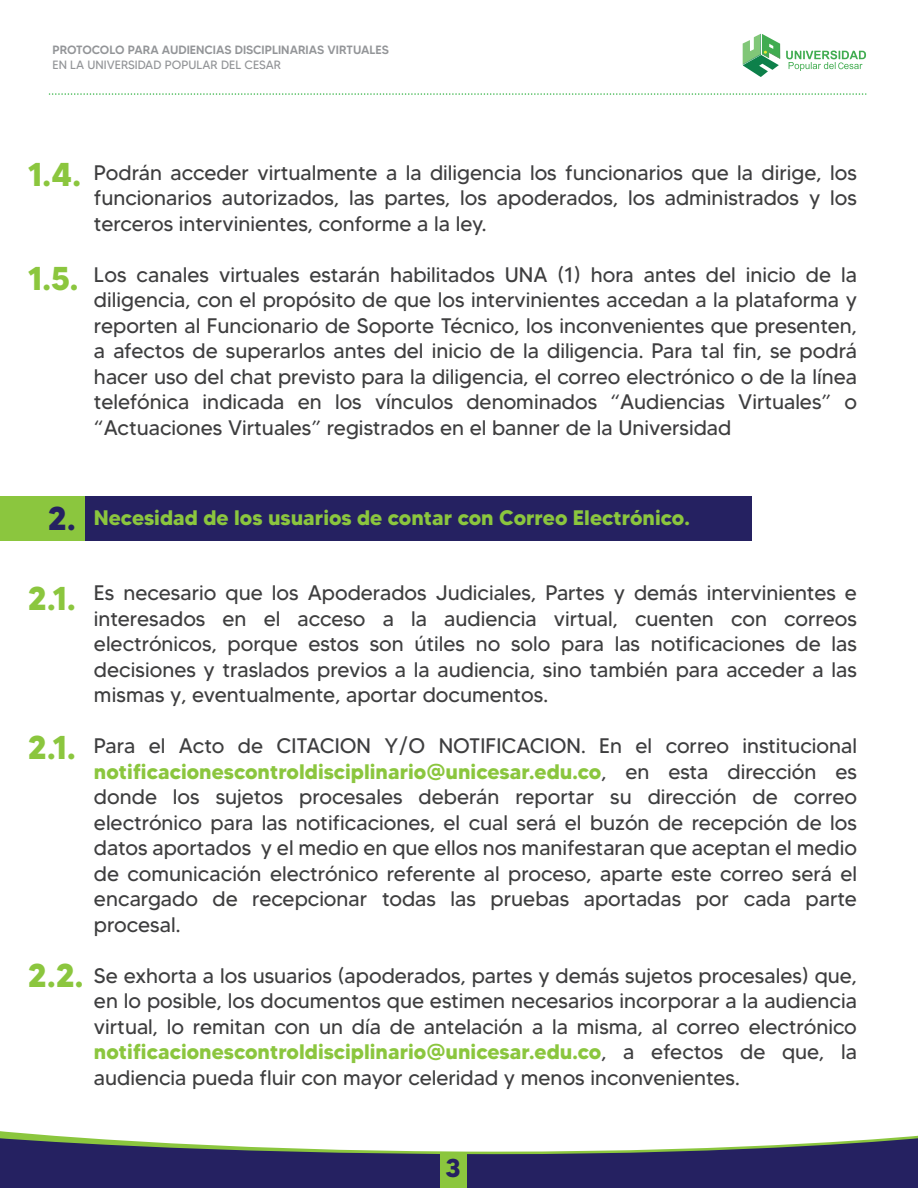
<style>
.page{position:relative;width:918px;height:1188px;background:#fff}
.page>*{position:absolute;margin:0;border:0;box-sizing:border-box;transform-origin:0 0}
.t1{font:700 33px "MADETOMMY";color:#8bc63e}
.t2{font:700 25.8px "MADETOMMY";color:#252161}
.t3{font:21px/25.5px "MADETOMMY";color:#3e3e3f;text-align:justify}
.t4{font:700 21px "MADETOMMY";color:#8bc63e}
.t5{font:500 12px "MADETOMMY";color:#939598}
.t6{font:12px "MADETOMMY";color:#939598}
.s1{font-size:33px;color:#252161}
.s2{font-weight:700;color:#8bc63e}
</style>
<div class="page">
<svg style="left:0;top:1131px;width:918px;height:7px"></svg>
<svg style="left:0;top:1138px;width:918px;height:50px;fill:#252161"></svg>
<div style="left:440px;top:1154px;width:26px;height:34px;background:#8bc63e"></div>
<svg style="left:786px;top:50px;width:80px;height:21px"></svg>
<svg style="left:743px;top:34px;width:37px;height:43px"></svg>
<svg style="left:50px;top:93px;width:817px;height:2px"></svg>
<div style="left:0;top:496px;width:752px;height:44px;background:#252161"></div>
<div style="left:0;top:496px;width:84px;height:44px;background:#8bc63e"></div>
<p class="t5" style="left:52px;top:42px;width:338px">PROTOCOLO PARA AUDIENCIAS DISCIPLINARIAS VIRTUALES</p>
<p class="t6" style="left:52px;top:57px;width:230px">EN LA UNIVERSIDAD POPULAR DEL CESAR</p>
<h1 class="t1" style="left:28px;top:154px;width:55px">1.4.</h1>
<h1 class="t1" style="left:28px;top:258px;width:52px">1.5.</h1>
<p class="t3" style="left:94px;top:159px;width:765px">Podrán acceder virtualmente a la diligencia los funcionarios que la dirige, los funcionarios autorizados, las partes, los apoderados, los administrados y los terceros intervinientes, conforme a la ley.</p>
<p class="t3" style="left:94px;top:261px;width:765px">Los canales virtuales estarán habilitados UNA (1) hora antes del inicio de la diligencia, con el propósito de que los intervinientes accedan a la plataforma y reporten al Funcionario de Soporte Técnico, los inconvenientes que presenten, a afectos de superarlos antes del inicio de la diligencia. Para tal fin, se podrá hacer uso del chat previsto para la diligencia, el correo electrónico o de la línea telefónica indicada en los vínculos denominados “Audiencias Virtuales” o “Actuaciones Virtuales” registrados en el banner de la Universidad</p>
<p class="t4" style="left:48px;top:505px;width:643px"><span class="s1">2.</span> Necesidad de los usuarios de contar con Correo Electrónico.</p>
<h1 class="t1" style="left:28px;top:578px;width:49px">2.1.</h1>
<h1 class="t1" style="left:28px;top:727px;width:49px">2.1.</h1>
<h1 class="t1" style="left:28px;top:955px;width:57px">2.2.</h1>
<p class="t3" style="left:94px;top:580px;width:765px">Es necesario que los Apoderados Judiciales, Partes y demás intervinientes e interesados en el acceso a la audiencia virtual, cuenten con correos electrónicos, porque estos son útiles no solo para las notificaciones de las decisiones y traslados previos a la audiencia, sino también para acceder a las mismas y, eventualmente, aportar documentos.</p>
<p class="t3" style="left:94px;top:733px;width:765px">Para el Acto de CITACION Y/O NOTIFICACION. En el correo institucional <span class="s2">notificacionescontroldisciplinario@unicesar.edu.co</span>, en esta dirección es donde los sujetos procesales deberán reportar su dirección de correo electrónico para las notificaciones, el cual será el buzón de recepción de los datos aportados y el medio en que ellos nos manifestaran que aceptan el medio de comunicación electrónico referente al proceso, aparte este correo será el encargado de recepcionar todas las pruebas aportadas por cada parte procesal.</p>
<p class="t3" style="left:94px;top:963px;width:765px">Se exhorta a los usuarios (apoderados, partes y demás sujetos procesales) que, en lo posible, los documentos que estimen necesarios incorporar a la audiencia virtual, lo remitan con un día de antelación a la misma, al correo electrónico <span class="s2">notificacionescontroldisciplinario@unicesar.edu.co</span>, a efectos de que, la audiencia pueda fluir con mayor celeridad y menos inconvenientes.</p>
<p class="t2" style="left:446px;top:1152px;width:17px">3</p>
</div>
